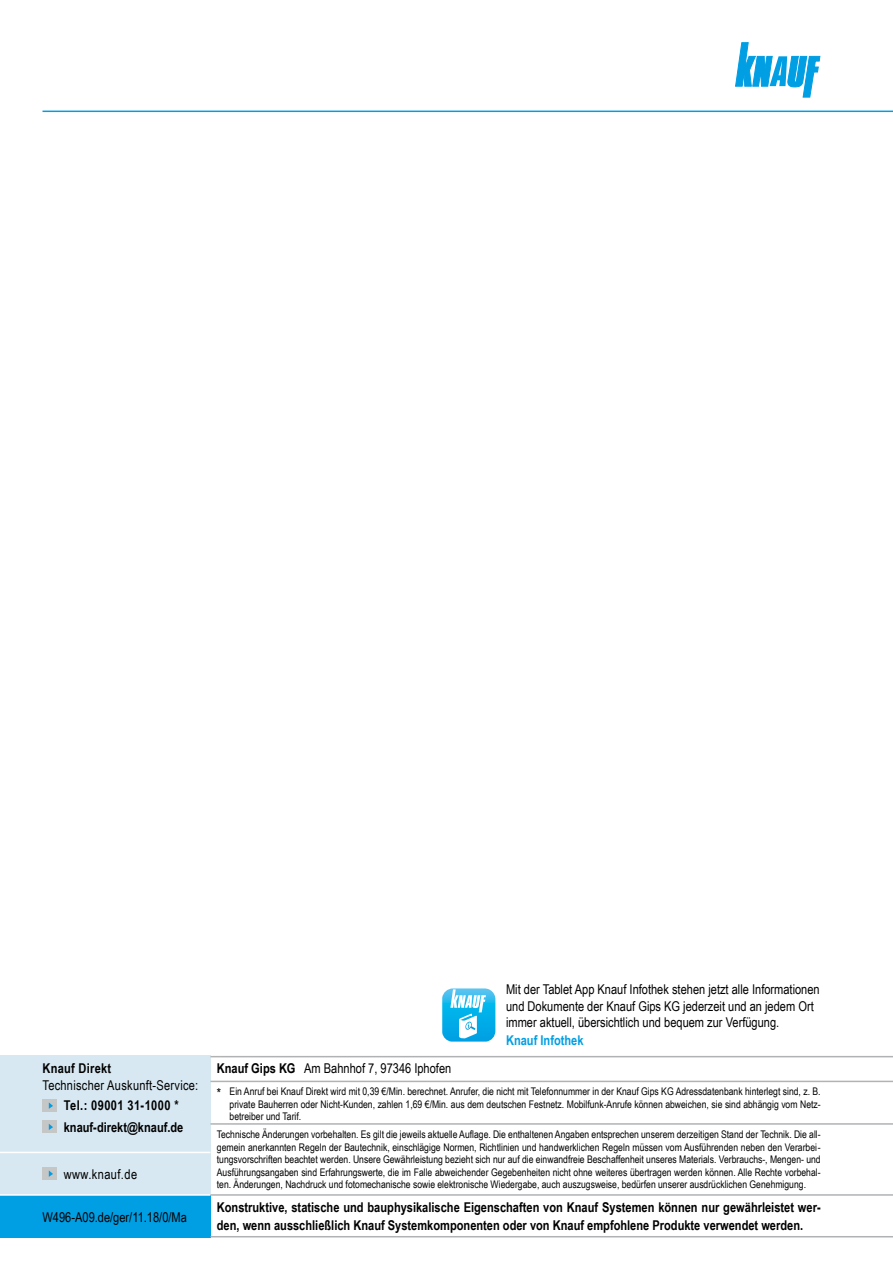
<style>
.page{position:relative;width:893px;height:1263px;background:#fff}
.page>*{position:absolute;margin:0;border:0;box-sizing:border-box;transform-origin:0 0}
.t1{font:13.5px/16.5px "Arial Narrow";color:#000}
.t2{font:700 13.5px/18px "Arial Narrow";color:#000}
.t3{font:13.5px "Arial Narrow";letter-spacing:.02em;color:#000}
.t4{font:700 13.5px "Arial Narrow";letter-spacing:.03em;color:#000}
.t5{font:700 13.5px "Arial Narrow";color:#009ee3}
.t6{font:13.5px "Arial Narrow";letter-spacing:.03em;color:#000}
.t7{font:700 13.5px "Arial Narrow";letter-spacing:.02em;color:#000}
.t8{font:10.5px/12.6px "Arial Narrow";color:#000;text-align:justify}
.s1{font-weight:700}
.s2{font-size:13.5px}
</style>
<div class="page">
<svg style="left:735px;top:43px;width:85px;height:54px"></svg>
<hr style="left:43px;top:111px;width:850px;height:1px;background:#009ee3">
<div style="left:0;top:1195px;width:210px;height:42px;background:#009ee3"></div>
<div style="left:0;top:1056px;width:210px;height:139px;background:#d7e8f2"></div>
<div style="left:43px;top:1167px;width:14px;height:13px;background:#c5c6c6"></div>
<svg style="left:49px;top:1170px;width:4px;height:7px"></svg>
<hr style="left:210px;top:1123px;width:683px;height:2px;background:#b1b2b3">
<div style="left:43px;top:1120px;width:14px;height:13px;background:#c5c6c6"></div>
<svg style="left:49px;top:1124px;width:4px;height:6px"></svg>
<div style="left:43px;top:1099px;width:14px;height:13px;background:#c5c6c6"></div>
<svg style="left:49px;top:1102px;width:4px;height:7px"></svg>
<hr style="left:0;top:1194px;width:210px;height:2px;background:#fff">
<hr style="left:0;top:1152px;width:210px;height:1px;background:#fff">
<hr style="left:210px;top:1194px;width:683px;height:2px;background:#b1b2b3">
<hr style="left:210px;top:1236px;width:683px;height:1px;background:#b1b2b3">
<hr style="left:210px;top:1056px;width:683px;height:1px;background:#b1b2b3">
<hr style="left:210px;top:1081px;width:683px;height:1px;background:#b1b2b3">
<svg style="left:442px;top:988px;width:53px;height:53px"></svg>
<p class="t7" style="left:43px;top:1058px;width:70px">Knauf Direkt</p>
<p class="t3" style="left:43px;top:1075px;width:157px">Technischer Auskunft-Service:</p>
<p class="t2" style="left:64px;top:1117px;width:121px">knauf-direkt@knauf.de</p>
<p class="t6" style="left:64px;top:1164px;width:75px">www.knauf.de</p>
<p class="t4" style="left:64px;top:1095px;width:116px">Tel.: 09001 31-1000 *</p>
<p class="t1" style="left:43px;top:1208px;width:146px">W496-A09.de/ger/11.18/0/Ma</p>
<p class="t1" style="left:217px;top:1060px;width:236px"><span class="s1">Knauf Gips KG</span> Am Bahnhof 7, 97346 Iphofen</p>
<p class="t1" style="left:506px;top:981px;width:315px">Mit der Tablet App Knauf Infothek stehen jetzt alle Informationen und Dokumente der Knauf Gips KG jederzeit und an jedem Ort immer aktuell, übersichtlich und bequem zur Verfügung.</p>
<p class="t5" style="left:506px;top:1030px;width:79px">Knauf Infothek</p>
<p class="t8" style="left:230px;top:1084px;width:593px;text-indent:-13px"><span class="s2">*</span> Ein Anruf bei Knauf Direkt wird mit 0,39 €/Min. berechnet. Anrufer, die nicht mit Telefonnummer in der Knauf Gips KG Adressdatenbank hinterlegt sind, z. B. private Bauherren oder Nicht-Kunden, zahlen 1,69 €/Min. aus dem deutschen Festnetz. Mobilfunk-Anrufe können abweichen, sie sind abhängig vom Netz&shy;betreiber und Tarif.</p>
<p class="t8" style="left:217px;top:1127px;width:605px">Technische Änderungen vorbehalten. Es gilt die jeweils aktuelle Auflage. Die enthaltenen Angaben entsprechen unserem derzeitigen Stand der Technik. Die all&shy;gemein anerkannten Regeln der Bautechnik, einschlägige Normen, Richtlinien und handwerklichen Regeln müssen vom Ausführenden neben den Verarbei&shy;tungsvorschriften beachtet werden. Unsere Gewährleistung bezieht sich nur auf die einwandfreie Beschaffenheit unseres Materials. Verbrauchs-, Mengen- und Ausführungsangaben sind Erfahrungswerte, die im Falle abweichender Gegebenheiten nicht ohne weiteres übertragen werden können. Alle Rechte vorbehal&shy;ten. Änderungen, Nachdruck und fotomechanische sowie elektronische Wiedergabe, auch auszugsweise, bedürfen unserer ausdrücklichen Genehmigung.</p>
<p class="t2" style="left:217px;top:1197px;width:605px">Konstruktive, statische und bauphysikalische Eigenschaften von Knauf Systemen können nur gewährleistet wer&shy;den, wenn ausschließlich Knauf Systemkomponenten oder von Knauf empfohlene Produkte verwendet werden.</p>
</div>
